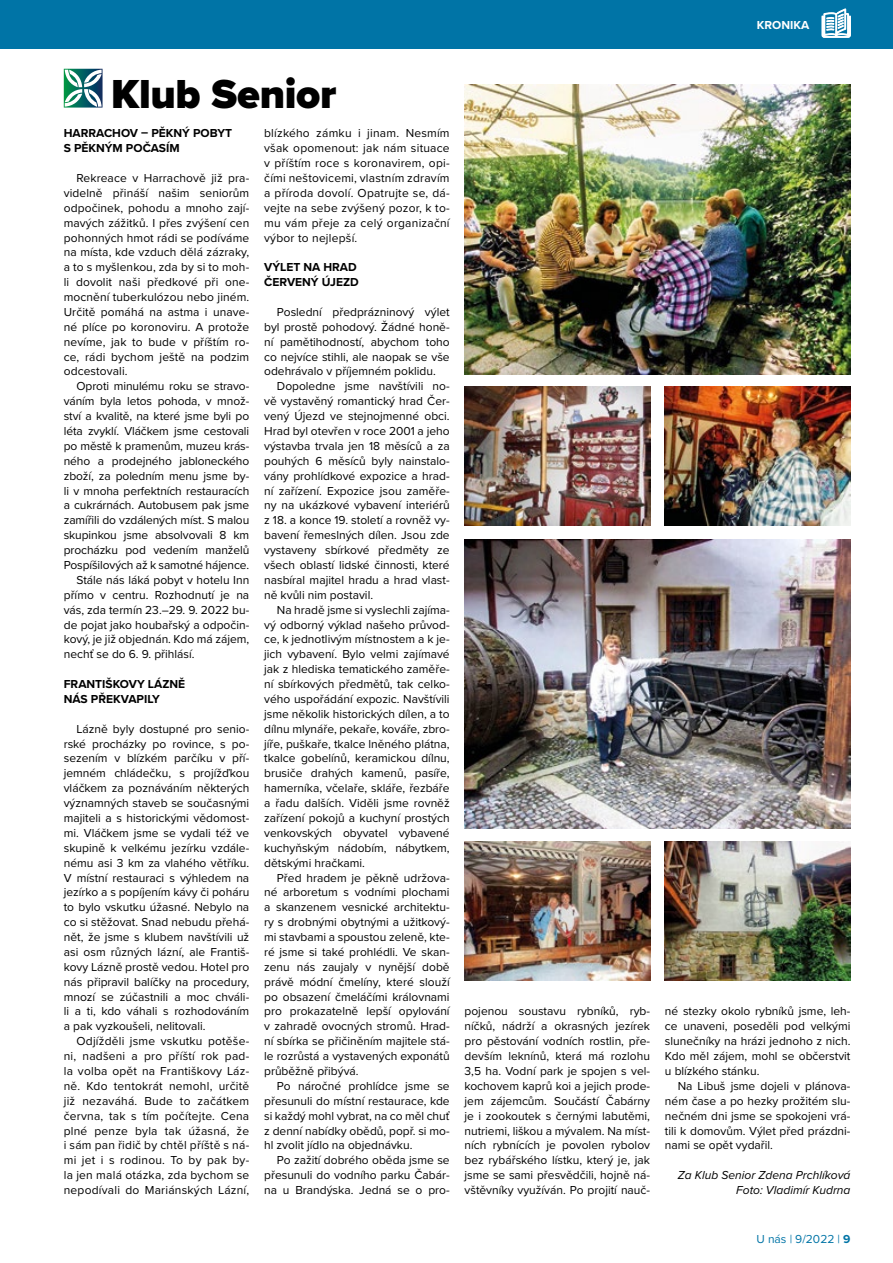
<style>
.page{position:relative;width:893px;height:1263px;background:#fff}
.page>*{position:absolute;margin:0;border:0;box-sizing:border-box;transform-origin:0 0}
.nadpis-01{font:900 42px "Proxima Nova";letter-spacing:-.005em;color:#000}
.text{font:12px/14.9px "Proxima Nova";color:#000;text-align:justify}
.nadpis-02{font:700 12px/14.9px "Proxima Nova";color:#000}
.podpis{font:italic 12px "Proxima Nova";color:#000}
.t1{font:12px "Proxima Nova";color:#0074a6}
.t2{font:700 12px "Proxima Nova";color:#fff}
.s1{font-weight:700}
</style>
<div class="page">
<div style="left:0;top:0;width:893px;height:48px;background:#0074a6"></div>
<svg style="left:822px;top:8px;width:29px;height:30px"></svg>
<svg style="left:64px;top:69px;width:39px;height:39px"></svg>
<img style="left:465px;top:386px;width:185px;height:139px">
<img style="left:665px;top:386px;width:185px;height:139px">
<img style="left:465px;top:841px;width:185px;height:139px">
<img style="left:665px;top:841px;width:185px;height:139px">
<img style="left:465px;top:539px;width:385px;height:290px">
<img style="left:465px;top:85px;width:385px;height:289px">
<p class="t2" style="left:757px;top:16px;width:54px">KRONIKA</p>
<p class="nadpis-01" style="left:111px;top:62px;width:227px">Klub Senior</p>
<p class="nadpis-02" style="left:64px;top:126px;width:170px">HARRACHOV – PĚKNÝ POBYT<br>S PĚKNÝM POČASÍM</p>
<p class="text" style="left:64px;top:170px;width:187px;text-indent:13px">Rekreace v Harrachově již pra&shy;videlně přináší našim seniorům odpočinek, pohodu a mnoho zají&shy;mavých zážitků. I přes zvýšení cen pohonných hmot rádi se podíváme na místa, kde vzduch dělá zázraky, a to s myšlenkou, zda by si to moh&shy;li dovolit naši předkové při one&shy;mocnění tuberkulózou nebo jiném.<br>Určitě pomáhá na astma i unave&shy;né plíce po koronoviru. A protože nevíme, jak to bude v příštím ro&shy;ce, rádi bychom ještě na podzim odcestovali.</p>
<p class="text" style="left:64px;top:378px;width:187px;text-indent:13px">Oproti minulému roku se stravo&shy;váním byla letos pohoda, v množ&shy;ství a kvalitě, na které jsme byli po léta zvyklí. Vláčkem jsme cestovali po městě k pramenům, muzeu krás&shy;ného a prodejného jabloneckého zboží, za poledním menu jsme by&shy;li v mnoha perfektních restauracích a cukrárnách. Autobusem pak jsme zamířili do vzdálených míst. S malou skupinkou jsme absolvovali 8 km procházku pod vedením manželů Pospíšilových až k samotné hájence.</p>
<p class="text" style="left:64px;top:572px;width:187px;text-indent:13px">Stále nás láká pobyt v hotelu Inn přímo v centru. Rozhodnutí je na vás, zda termín 23.–29. 9. 2022 bu&shy;de pojat jako houbařský a odpočin&shy;kový, je již objednán. Kdo má zájem, nechť se do 6. 9. přihlásí.</p>
<p class="nadpis-02" style="left:64px;top:676px;width:123px">FRANTIŠKOVY LÁZNĚ<br>NÁS PŘEKVAPILY</p>
<p class="text" style="left:64px;top:721px;width:187px;text-indent:13px">Lázně byly dostupné pro senio&shy;rské procházky po rovince, s po&shy;sezením v blízkém parčíku v pří&shy;jemném chládečku, s projížďkou vláčkem za poznáváním některých významných staveb se současnými majiteli a s historickými vědomost&shy;mi. Vláčkem jsme se vydali též ve skupině k velkému jezírku vzdále&shy;nému asi 3 km za vlahého větříku.<br>V místní restauraci s výhledem na jezírko a s popíjením kávy či poháru to bylo vskutku úžasné. Nebylo na co si stěžovat. Snad nebudu přehá&shy;nět, že jsme s klubem navštívili už asi osm různých lázní, ale Františ&shy;kovy Lázně prostě vedou. Hotel pro nás připravil balíčky na procedury, mnozí se zúčastnili a moc chváli&shy;li a ti, kdo váhali s rozhodováním a pak vyzkoušeli, nelitovali.</p>
<p class="text" style="left:64px;top:1033px;width:187px;text-indent:13px">Odjížděli jsme vskutku potěše&shy;ni, nadšeni a pro příští rok pad&shy;la volba opět na Františkovy Láz&shy;ně. Kdo tentokrát nemohl, určitě již nezaváhá. Bude to začátkem června, tak s tím počítejte. Cena plné penze byla tak úžasná, že i sám pan řidič by chtěl příště s ná&shy;mi jet i s rodinou. To by pak by&shy;la jen malá otázka, zda bychom se nepodívali do Mariánských Lázní,</p>
<p class="text" style="left:264px;top:125px;width:187px">blízkého zámku i jinam. Nesmím však opomenout: jak nám situace v příštím roce s koronavirem, opi&shy;čími neštovicemi, vlastním zdravím a příroda dovolí. Opatrujte se, dá&shy;vejte na sebe zvýšený pozor, k to&shy;mu vám přeje za celý organizační výbor to nejlepší.</p>
<p class="nadpis-02" style="left:264px;top:260px;width:96px">VÝLET NA HRAD<br>ČERVENÝ ÚJEZD</p>
<p class="text" style="left:264px;top:304px;width:187px;text-indent:13px">Poslední předprázninový výlet byl prostě pohodový. Žádné honě&shy;ní pamětihodností, abychom toho co nejvíce stihli, ale naopak se vše odehrávalo v příjemném poklidu.</p>
<p class="text" style="left:264px;top:378px;width:187px;text-indent:13px">Dopoledne jsme navštívili no&shy;vě vystavěný romantický hrad Čer&shy;vený Újezd ve stejnojmenné obci.<br>Hrad byl otevřen v roce 2001 a jeho výstavba trvala jen 18 měsíců a za pouhých 6 měsíců byly nainstalo&shy;vány prohlídkové expozice a hrad&shy;ní zařízení. Expozice jsou zaměře&shy;ny na ukázkové vybavení interiérů z 18. a konce 19. století a rovněž vy&shy;bavení řemeslných dílen. Jsou zde vystaveny sbírkové předměty ze všech oblastí lidské činnosti, které nasbíral majitel hradu a hrad vlast&shy;ně kvůli nim postavil.</p>
<p class="text" style="left:264px;top:602px;width:187px;text-indent:13px">Na hradě jsme si vyslechli zajíma&shy;vý odborný výklad našeho průvod&shy;ce, k jednotlivým místnostem a k je&shy;jich vybavení. Bylo velmi zajímavé jak z hlediska tematického zaměře&shy;ní sbírkových předmětů, tak celko&shy;vého uspořádání expozic. Navštívili jsme několik historických dílen, a to dílnu mlynáře, pekaře, kováře, zbro&shy;jíře, puškaře, tkalce lněného plátna, tkalce gobelínů, keramickou dílnu, brusiče drahých kamenů, pasíře, hamerníka, včelaře, skláře, řezbáře a řadu dalších. Viděli jsme rovněž zařízení pokojů a kuchyní prostých venkovských obyvatel vybavené kuchyňským nádobím, nábytkem, dětskými hračkami.</p>
<p class="text" style="left:264px;top:869px;width:187px;text-indent:13px">Před hradem je pěkně udržova&shy;né arboretum s vodními plochami a skanzenem vesnické architektu&shy;ry s drobnými obytnými a užitkový&shy;mi stavbami a spoustou zeleně, kte&shy;ré jsme si také prohlédli. Ve skan&shy;zenu nás zaujaly v nynější době právě módní čmelíny, které slouží po obsazení čmeláčími královnami pro prokazatelně lepší opylování v zahradě ovocných stromů. Hrad&shy;ní sbírka se přičiněním majitele stá&shy;le rozrůstá a vystavených exponátů průběžně přibývá.</p>
<p class="text" style="left:264px;top:1078px;width:187px;text-indent:13px">Po náročné prohlídce jsme se přesunuli do místní restaurace, kde si každý mohl vybrat, na co měl chuť z denní nabídky obědů, popř. si mo&shy;hl zvolit jídlo na objednávku.</p>
<p class="text" style="left:264px;top:1152px;width:187px;text-indent:13px">Po zažití dobrého oběda jsme se přesunuli do vodního parku Čabár&shy;na u Brandýska. Jedná se o pro-</p>
<p class="text" style="left:465px;top:1003px;width:187px">pojenou soustavu rybníků, ryb&shy;níčků, nádrží a okrasných jezírek pro pěstování vodních rostlin, pře&shy;devším leknínů, která má rozlohu 3,5 ha. Vodní park je spojen s vel&shy;kochovem kaprů koi a jejich prode&shy;jem zájemcům. Součástí Čabárny je i zookoutek s černými labutěmi, nutriemi, liškou a mývalem. Na míst&shy;ních rybnících je povolen rybolov bez rybářského lístku, který je, jak jsme se sami přesvědčili, hojně ná&shy;vštěvníky využíván. Po projití nauč-</p>
<p class="text" style="left:665px;top:1003px;width:187px">né stezky okolo rybníků jsme, leh&shy;ce unaveni, poseděli pod velkými slunečníky na hrázi jednoho z nich.<br>Kdo měl zájem, mohl se občerstvit u blízkého stánku.</p>
<p class="text" style="left:665px;top:1078px;width:187px;text-indent:13px">Na Libuš jsme dojeli v plánova&shy;ném čase a po hezky prožitém slu&shy;nečném dni jsme se spokojeni vrá&shy;tili k domovům. Výlet před prázdni&shy;nami se opět vydařil.</p>
<p class="podpis" style="left:678px;top:1166px;width:174px">Za Klub Senior Zdena Prchlíková</p>
<p class="podpis" style="left:736px;top:1181px;width:116px">Foto: Vladimír Kudrna</p>
<p class="t1" style="left:756px;top:1230px;width:95px">U nás | 9/2022 | <span class="s1">9</span></p>
</div>
